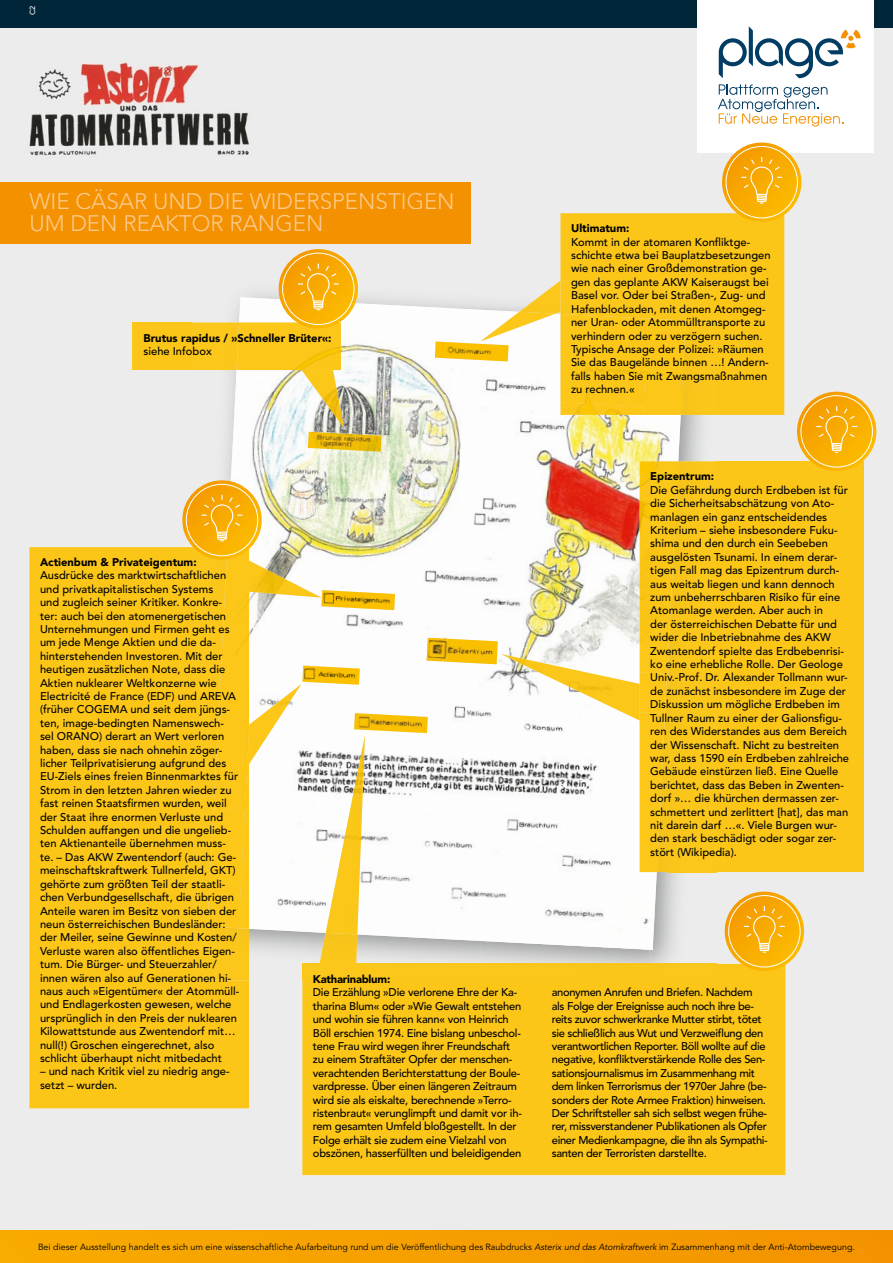
<style>
.page{position:relative;width:893px;height:1263px;background:#ececec}
.page>*{position:absolute;margin:0;border:0;box-sizing:border-box;transform-origin:0 0}
.t1{font:300 22.35px/22.4px "Avenir LT Std";color:#fcca8d}
.t2{font:500 11.1px/13.4px "Avenir LT Std";color:#000}
.t3{font:500 11.1px/13.4px "Avenir LT Std";letter-spacing:-.03em;color:#000}
.t4{font:500 11.1px/13.4px "Avenir LT Std";letter-spacing:-.02em;color:#000}
.t5{font:900 11.1px "Avenir LT Std";color:#000}
.t6{font:900 11.1px "Avenir LT Std";letter-spacing:-.02em;color:#000}
.t7{font:9px "Avenir LT Std";color:#000}
.t8{font:500 7.5px "Avenir LT Std";color:#fff}
.s1{font-style:italic}
</style>
<div class="page">
<div style="left:0;top:182px;width:470px;height:61px;background:#f39100"></div>
<div style="left:0;top:0;width:893px;height:27px;background:#022639"></div>
<div style="left:698px;top:0;width:176px;height:152px;background:#fff"></div>
<svg style="left:718px;top:84px;width:125px;height:43px"></svg>
<svg style="left:719px;top:26px;width:142px;height:52px"></svg>
<div style="left:0;top:1230px;width:893px;height:33px;background:#f69f00"></div>
<img style="left:29px;top:62px;width:220px;height:94px">
<img style="left:249px;top:284px;width:109px;height:13px">
<img style="left:651px;top:872px;width:65px;height:92px">
<img style="left:249px;top:950px;width:61px;height:30px">
<img style="left:310px;top:950px;width:10px;height:14px">
<img style="left:357px;top:950px;width:123px;height:14px">
<img style="left:480px;top:950px;width:171px;height:14px">
<img style="left:227px;top:297px;width:454px;height:653px">
<div style="left:133px;top:322px;width:59px;height:48px;background:#fbc618"></div>
<div style="left:192px;top:322px;width:45px;height:48px;background:#fbc71a"></div>
<img style="left:237px;top:322px;width:104px;height:48px">
<img style="left:302px;top:370px;width:42px;height:58px">
<div style="left:560px;top:213px;width:224px;height:202px;background:#fbc618"></div>
<div style="left:560px;top:282px;width:156px;height:40px;background:#fbc71a"></div>
<div style="left:686px;top:322px;width:30px;height:93px;background:#fac61a"></div>
<div style="left:560px;top:314px;width:88px;height:88px;background:#fcc718"></div>
<img style="left:643px;top:319px;width:43px;height:96px">
<img style="left:560px;top:402px;width:84px;height:13px">
<img style="left:519px;top:291px;width:41px;height:23px">
<img style="left:480px;top:312px;width:75px;height:29px">
<svg style="left:546px;top:280px;width:15px;height:12px"></svg>
<img style="left:560px;top:282px;width:1px;height:30px">
<div style="left:716px;top:461px;width:147px;height:411px;background:#fbc618"></div>
<div style="left:669px;top:461px;width:47px;height:411px;background:#fbc71a"></div>
<img style="left:665px;top:674px;width:4px;height:198px">
<img style="left:640px;top:461px;width:38px;height:213px">
<img style="left:640px;top:672px;width:27px;height:42px">
<div style="left:640px;top:712px;width:25px;height:160px;background:#fcc718"></div>
<img style="left:501px;top:654px;width:139px;height:66px">
<div style="left:302px;top:964px;width:483px;height:211px;background:#fbc618"></div>
<div style="left:302px;top:964px;width:414px;height:16px;background:#fbc71a"></div>
<img style="left:320px;top:933px;width:37px;height:31px">
<img style="left:326px;top:735px;width:39px;height:199px">
<div style="left:29px;top:547px;width:220px;height:561px;background:#fbc618"></div>
<div style="left:192px;top:547px;width:22px;height:249px;background:#fbc71a"></div>
<div style="left:192px;top:796px;width:23px;height:184px;background:#fbc71a"></div>
<div style="left:215px;top:928px;width:34px;height:52px;background:#fbc71a"></div>
<div style="left:214px;top:550px;width:35px;height:258px;background:#fcc718"></div>
<img style="left:239px;top:728px;width:10px;height:201px">
<div style="left:207px;top:808px;width:38px;height:120px;background:#fcc718"></div>
<img style="left:249px;top:561px;width:72px;height:36px">
<img style="left:249px;top:684px;width:52px;height:80px">
<img style="left:302px;top:666px;width:58px;height:19px">
<img style="left:321px;top:590px;width:74px;height:20px">
<img style="left:435px;top:341px;width:74px;height:20px">
<img style="left:354px;top:713px;width:74px;height:20px">
<img style="left:308px;top:432px;width:74px;height:20px">
<img style="left:427px;top:638px;width:71px;height:26px">
<svg style="left:182px;top:480px;width:80px;height:80px;background:#f8b114"></svg>
<div style="left:186px;top:484px;width:72px;height:72px;border:1px solid #fff;border-radius:50%"></div>
<svg style="left:202px;top:495px;width:41px;height:46px;background:#f8b21a"></svg>
<svg style="left:279px;top:249px;width:79px;height:80px;background:#f8b011"></svg>
<div style="left:282px;top:253px;width:72px;height:72px;border:1px solid #fff;border-radius:50%"></div>
<svg style="left:298px;top:263px;width:41px;height:47px;background:#f8b219"></svg>
<svg style="left:722px;top:142px;width:79px;height:80px;background:#f8b012"></svg>
<div style="left:726px;top:146px;width:72px;height:72px;border:1px solid #fff;border-radius:50%"></div>
<svg style="left:741px;top:157px;width:41px;height:47px;background:#f8b219"></svg>
<svg style="left:797px;top:392px;width:79px;height:79px;background:#f8af0f"></svg>
<div style="left:800px;top:395px;width:73px;height:72px;border:1px solid #fff;border-radius:50%"></div>
<svg style="left:816px;top:406px;width:41px;height:47px;background:#f8b219"></svg>
<svg style="left:725px;top:891px;width:79px;height:80px;background:#f8b012"></svg>
<div style="left:728px;top:895px;width:72px;height:72px;border:1px solid #fff;border-radius:50%"></div>
<svg style="left:744px;top:906px;width:41px;height:47px;background:#f8b219"></svg>
<p class="t8" style="left:28px;top:15px;width:11px;rotate:-90deg">C2</p>
<h1 class="t1" style="left:29px;top:190px;width:427px">WIE CÄSAR UND DIE WIDERSPENSTIGEN<br>UM DEN REAKTOR RANGEN</h1>
<p class="t5" style="left:143px;top:331px;width:190px">Brutus rapidus / »Schneller Brüter«:</p>
<p class="t2" style="left:143px;top:345px;width:70px">siehe Infobox</p>
<p class="t5" style="left:571px;top:222px;width:60px">Ultimatum:</p>
<p class="t2" style="left:571px;top:235px;width:201px">Kommt in der atomaren Konfliktge&shy;schichte etwa bei Bauplatzbesetzungen wie nach einer Großdemonstration ge&shy;gen das geplante AKW Kaiseraugst bei Basel vor. Oder bei Straßen-, Zug- und Hafenblockaden, mit denen Atomgeg&shy;ner Uran- oder Atommülltransporte zu verhindern oder zu verzögern suchen.<br>Typische Ansage der Polizei: »Räumen Sie das Baugelände binnen …! Andern&shy;falls haben Sie mit Zwangsmaßnahmen zu rechnen.«</p>
<p class="t5" style="left:40px;top:555px;width:158px">Actienbum &amp; Privateigentum:</p>
<p class="t2" style="left:40px;top:569px;width:201px">Ausdrücke des marktwirtschaftlichen und privatkapitalistischen Systems<br>und zugleich seiner Kritiker. Konkre&shy;ter: auch bei den atomenergetischen Unternehmungen und Firmen geht es um jede Menge Aktien und die da&shy;hinterstehenden Investoren. Mit der heutigen zusätzlichen Note, dass die Aktien nuklearer Weltkonzerne wie Electricité de France (EDF) und AREVA (früher COGEMA und seit dem jüngs&shy;ten, image-bedingten Namenswech&shy;sel ORANO) derart an Wert verloren haben, dass sie nach ohnehin zöger&shy;licher Teilprivatisierung aufgrund des EU-Ziels eines freien Binnenmarktes für Strom in den letzten Jahren wieder zu fast reinen Staatsfirmen wurden, weil der Staat ihre enormen Verluste und Schulden auffangen und die ungelieb&shy;ten Aktienanteile übernehmen muss&shy;te. – Das AKW Zwentendorf (auch: Ge&shy;meinschaftskraftwerk Tullnerfeld, GKT) gehörte zum größten Teil der staatli&shy;chen Verbundgesellschaft, die übrigen Anteile waren im Besitz von sieben der neun österreichischen Bundesländer: der Meiler, seine Gewinne und Kosten/ Verluste waren also öffentliches Eigen&shy;tum. Die Bürger- und Steuerzahler/ innen wären also auf Generationen hi&shy;naus auch »Eigentümer« der Atommüll&shy;und Endlagerkosten gewesen, welche ursprünglich in den Preis der nuklearen Kilowattstunde aus Zwentendorf mit… null(!) Groschen eingerechnet, also schlicht überhaupt nicht mitbedacht</p>
<p class="t2" style="left:40px;top:1065px;width:191px">– und nach Kritik viel zu niedrig ange&shy;setzt – wurden.</p>
<p class="t5" style="left:650px;top:470px;width:65px">Epizentrum:</p>
<p class="t2" style="left:650px;top:483px;width:200px">Die Gefährdung durch Erdbeben ist für die Sicherheitsabschätzung von Ato&shy;manlagen ein ganz entscheidendes Kriterium – siehe insbesondere Fuku&shy;shima und den durch ein Seebeben ausgelösten Tsunami. In einem derar&shy;tigen Fall mag das Epizentrum durch&shy;aus weitab liegen und kann dennoch zum unbeherrschbaren Risiko für eine Atomanlage werden. Aber auch in<br>der österreichischen Debatte für und wider die Inbetriebnahme des AKW Zwentendorf spielte das Erdbebenrisi&shy;ko eine erhebliche Rolle. Der Geologe Univ.-Prof. Dr. Alexander Tollmann wur&shy;de zunächst insbesondere im Zuge der Diskussion um mögliche Erdbeben im Tullner Raum zu einer der Galionsfigu&shy;ren des Widerstandes aus dem Bereich der Wissenschaft. Nicht zu bestreiten war, dass 1590 eín Erdbeben zahlreiche Gebäude einstürzen ließ. Eine Quelle berichtet, dass das Beben in Zwenten&shy;dorf »… die khürchen dermassen zer&shy;schmettert und zerlittert [hat], das man nit darein darf …«. Viele Burgen wur&shy;den stark beschädigt oder sogar zer&shy;stört (Wikipedia).</p>
<p class="t6" style="left:313px;top:972px;width:79px">Katharinablum:</p>
<p class="t4" style="left:313px;top:986px;width:210px">Die Erzählung »Die verlorene Ehre der Ka&shy;tharina Blum« oder »Wie Gewalt entstehen und wohin sie führen kann« von Heinrich Böll erschien 1974. Eine bislang unbeschol&shy;tene Frau wird wegen ihrer Freundschaft zu einem Straftäter Opfer der menschen&shy;verachtenden Berichterstattung der Boule&shy;vardpresse. Über einen längeren Zeitraum wird sie als eiskalte, berechnende »Terro&shy;ristenbraut« verunglimpft und damit vor ih&shy;rem gesamten Umfeld bloßgestellt. In der Folge erhält sie zudem eine Vielzahl von obszönen, hasserfüllten und beleidigenden</p>
<p class="t3" style="left:552px;top:986px;width:218px">anonymen Anrufen und Briefen. Nachdem als Folge der Ereignisse auch noch ihre be&shy;reits zuvor schwerkranke Mutter stirbt, tötet sie schließlich aus Wut und Verzweiflung den verantwortlichen Reporter. Böll wollte auf die negative, konfliktverstärkende Rolle des Sen&shy;sationsjournalismus im Zusammenhang mit dem linken Terrorismus der 1970er Jahre (be&shy;sonders der Rote Armee Fraktion) hinweisen.<br>Der Schriftsteller sah sich selbst wegen frühe&shy;rer, missverstandener Publikationen als Opfer einer Medienkampagne, die ihn als Sympathi&shy;santen der Terroristen darstellte.</p>
<p class="t7" style="left:38px;top:1241px;width:818px">Bei dieser Ausstellung handelt es sich um eine wissenschaftliche Aufarbeitung rund um die Veröffentlichung des Raubdrucks <span class="s1">Asterix und das Atomkraftwerk</span> im Zusammenhang mit der Anti-Atombewegung.</p>
</div>
